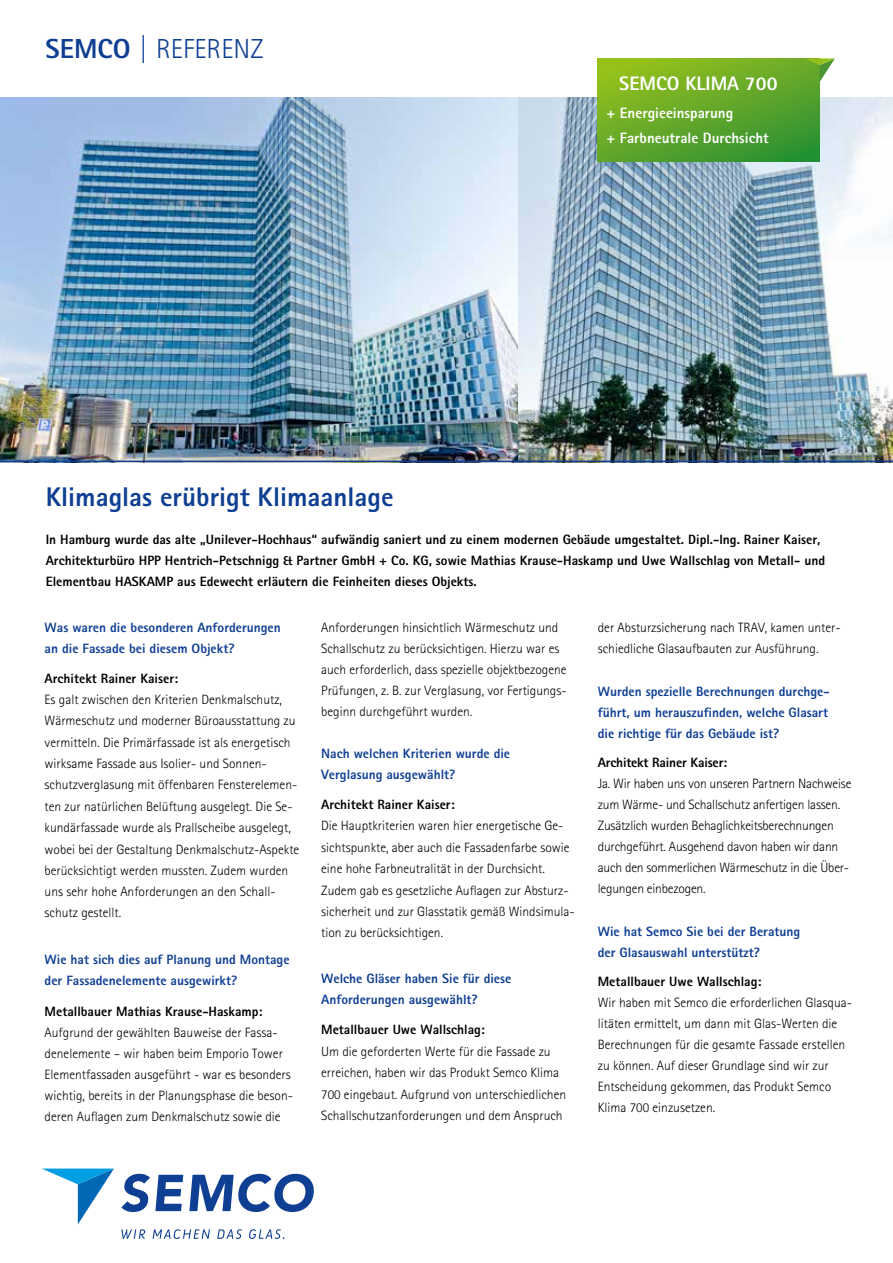
<style>
.page{position:relative;width:893px;height:1263px;background:#fff}
.page>*{position:absolute;margin:0;border:0;box-sizing:border-box;transform-origin:0 0}
.t1{font:300 27.45px "AT Rotis Sans Serif";color:#0f3f93}
.t2{font:800 27px "AT Rotis Sans Serif";color:#0f3f93}
.t3{font:800 19.5px "AT Rotis Sans Serif";color:#fff}
.t4{font:800 15px/24.3px "AT Rotis Sans Serif";color:#fff}
.t5{font:300 13.5px/21px "AT Rotis Sans Serif";color:#000}
.t6{font:800 13.5px/21px "AT Rotis Sans Serif";color:#000}
.t7{font:800 13.5px/21px "AT Rotis Sans Serif";color:#0f3f93}
.s1{font-weight:800}
</style>
<div class="page">
<img style="left:0;top:98px;width:893px;height:363px">
<hr style="left:0;top:461px;width:893px;height:1px;background:#0f3f93">
<svg style="left:42px;top:1168px;width:72px;height:56px"></svg>
<svg style="left:121px;top:1174px;width:62px;height:38px"></svg>
<svg style="left:189px;top:1174px;width:125px;height:38px"></svg>
<svg style="left:121px;top:1229px;width:24px;height:10px"></svg>
<svg style="left:153px;top:1229px;width:57px;height:10px"></svg>
<svg style="left:217px;top:1229px;width:25px;height:10px"></svg>
<svg style="left:249px;top:1229px;width:35px;height:10px"></svg>
<svg style="left:598px;top:58px;width:222px;height:104px;background:#63a828"></svg>
<svg style="left:805px;top:58px;width:30px;height:24px"></svg>
<h1 class="t1" style="left:46px;top:33px;width:219px"><span class="s1">SEMCO |</span> REFERENZ</h1>
<h2 class="t2" style="left:46px;top:480px;width:349px">Klimaglas erübrigt Klimaanlage</h2>
<h3 class="t3" style="left:619px;top:71px;width:160px">SEMCO KLIMA 700</h3>
<p class="t4" style="left:606px;top:101px;width:164px">+ Energieeinsparung<br>+ Farbneutrale Durchsicht</p>
<p class="t6" style="left:46px;top:529px;width:781px">In Hamburg wurde das alte „Unilever-Hochhaus“ aufwändig saniert und zu einem modernen Gebäude umgestaltet. Dipl.-Ing. Rainer Kaiser,<br>Architekturbüro HPP Hentrich-Petschnigg &amp; Partner GmbH + Co. KG, sowie Mathias Krause-Haskamp und Uwe Wallschlag von Metall- und<br>Elementbau HASKAMP aus Edewecht erläutern die Feinheiten dieses Objekts.</p>
<p class="t5" style="left:598px;top:617px;width:244px;line-height:21.5px">der Absturzsicherung nach TRAV, kamen unter&shy;schiedliche Glasaufbauten zur Ausführung.</p>
<p class="t7" style="left:598px;top:680px;width:233px;text-align:justify">Wurden spezielle Berechnungen durchge&shy;führt, um herauszufinden, welche Glasart die richtige für das Gebäude ist?</p>
<p class="t6" style="left:598px;top:752px;width:131px">Architekt Rainer Kaiser:</p>
<p class="t5" style="left:598px;top:773px;width:255px">Ja. Wir haben uns von unseren Partnern Nachweise zum Wärme- und Schallschutz anfertigen lassen.<br>Zusätzlich wurden Behaglichkeitsberechnungen durchgeführt. Ausgehend davon haben wir dann auch den sommerlichen Wärmeschutz in die Über&shy;legungen einbezogen.</p>
<p class="t7" style="left:598px;top:920px;width:204px">Wie hat Semco Sie bei der Beratung der Glasauswahl unterstützt?</p>
<p class="t6" style="left:598px;top:971px;width:165px">Metallbauer Uwe Wallschlag:</p>
<p class="t5" style="left:598px;top:992px;width:256px">Wir haben mit Semco die erforderlichen Glasqua&shy;litäten ermittelt, um dann mit Glas-Werten die Berechnungen für die gesamte Fassade erstellen zu können. Auf dieser Grundlage sind wir zur Entscheidung gekommen, das Produkt Semco Klima 700 einzusetzen.</p>
<p class="t5" style="left:321px;top:617px;width:247px">Anforderungen hinsichtlich Wärmeschutz und Schallschutz zu berücksichtigen. Hierzu war es auch erforderlich, dass spezielle objektbezogene Prüfungen, z. B. zur Verglasung, vor Fertigungs&shy;beginn durchgeführt wurden.</p>
<p class="t7" style="left:321px;top:743px;width:190px">Nach welchen Kriterien wurde die<br>Verglasung ausgewählt?</p>
<p class="t6" style="left:321px;top:793px;width:135px">Architekt Rainer Kaiser:</p>
<p class="t5" style="left:321px;top:815px;width:255px">Die Hauptkriterien waren hier energetische Ge&shy;sichtspunkte, aber auch die Fassadenfarbe sowie eine hohe Farbneutralität in der Durchsicht.<br>Zudem gab es gesetzliche Auflagen zur Absturz&shy;sicherheit und zur Glasstatik gemäß Windsimula&shy;tion zu berücksichtigen.</p>
<p class="t7" style="left:321px;top:968px;width:192px">Welche Gläser haben Sie für diese<br>Anforderungen ausgewählt?</p>
<p class="t6" style="left:321px;top:1019px;width:165px">Metallbauer Uwe Wallschlag:</p>
<p class="t5" style="left:321px;top:1040px;width:246px;line-height:21.6px">Um die geforderten Werte für die Fassade zu erreichen, haben wir das Produkt Semco Klima 700 eingebaut. Aufgrund von unterschiedlichen Schallschutzanforderungen und dem Anspruch</p>
<p class="t7" style="left:45px;top:617px;width:238px">Was waren die besonderen Anforderungen an die Fassade bei diesem Objekt?</p>
<p class="t6" style="left:45px;top:667px;width:135px">Architekt Rainer Kaiser:</p>
<p class="t5" style="left:45px;top:688px;width:256px">Es galt zwischen den Kriterien Denkmalschutz, Wärmeschutz und moderner Büroausstattung zu vermitteln. Die Primärfassade ist als energetisch wirksame Fassade aus Isolier- und Sonnen&shy;schutzverglasung mit öffenbaren Fensterelemen&shy;ten zur natürlichen Belüftung ausgelegt. Die Se&shy;kundärfassade wurde als Prallscheibe ausgelegt, wobei bei der Gestaltung Denkmalschutz-Aspekte berücksichtigt werden mussten. Zudem wurden uns sehr hohe Anforderungen an den Schall&shy;schutz gestellt.</p>
<p class="t7" style="left:45px;top:948px;width:246px">Wie hat sich dies auf Planung und Montage der Fassadenelemente ausgewirkt?</p>
<p class="t6" style="left:45px;top:1000px;width:219px">Metallbauer Mathias Krause-Haskamp:</p>
<p class="t5" style="left:45px;top:1021px;width:250px">Aufgrund der gewählten Bauweise der Fassa&shy;denelemente – wir haben beim Emporio Tower Elementfassaden ausgeführt - war es besonders wichtig, bereits in der Planungsphase die beson&shy;deren Auflagen zum Denkmalschutz sowie die</p>
</div>
